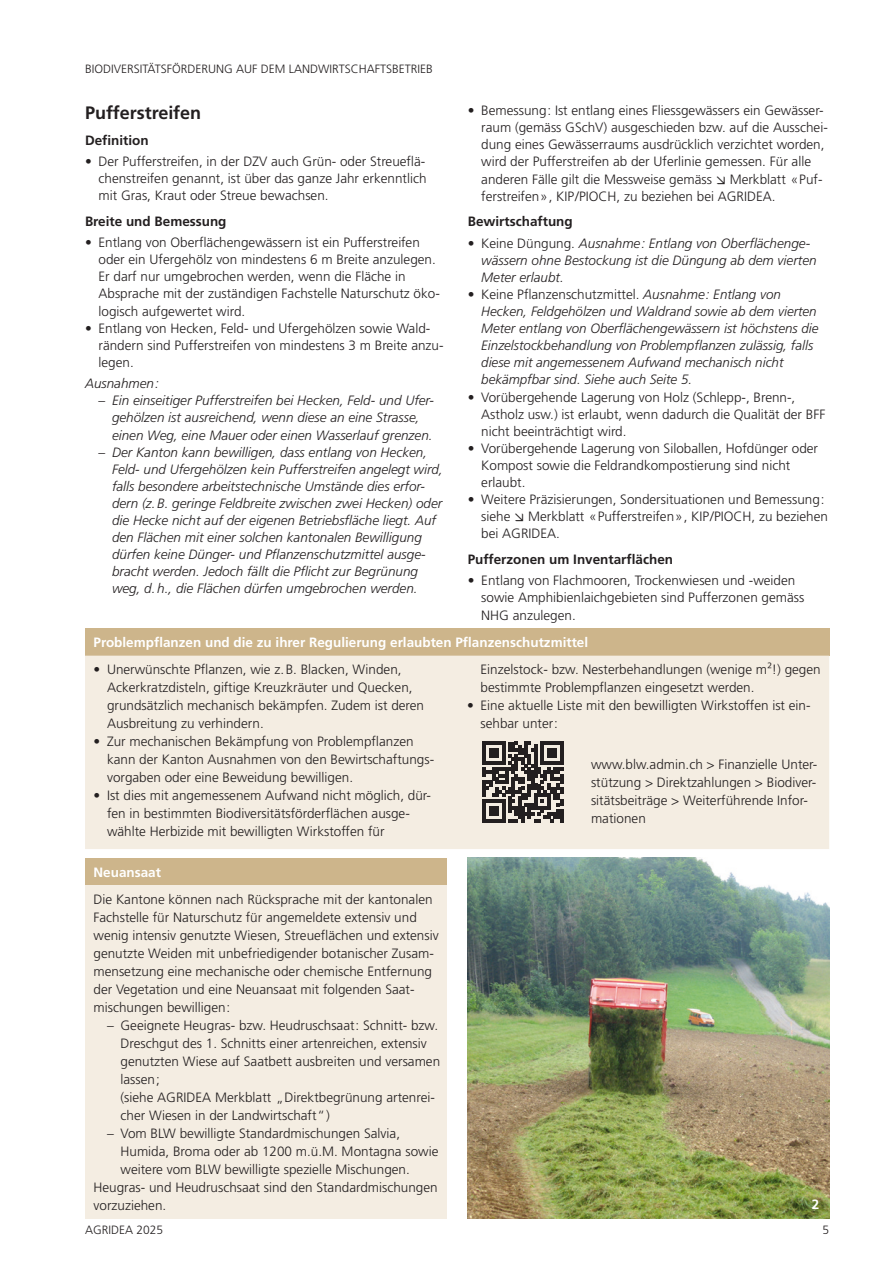
<style>
.page{position:relative;width:893px;height:1263px;background:#fff}
.page>*{position:absolute;margin:0;border:0;box-sizing:border-box;transform-origin:0 0}
.Überschrift_2_nach_1_2{font:700 18px "Frutiger LT Pro";color:#231f20}
.Standard_Grundschrift{font:300 13.5px/18px "Frutiger LT Pro";color:#231f20}
.Standard_Grundschrift-2{font:italic 300 13.5px/17.1px "Frutiger LT Pro";color:#231f20}
.Standard_Grundschrift-3{font:700 13.5px "Frutiger LT Pro";color:#fff}
.Standard_Grundschrift_nach_1_2{font:700 13.5px "Frutiger LT Pro";color:#231f20}
.Überschrift_2_nach_1_2-2{font:700 13.5px "Frutiger LT Pro";color:#231f20}
.t1{font:300 12px "Frutiger LT Pro";color:#231f20}
.s1{font-style:normal}
</style>
<div class="page">
<div style="left:85px;top:858px;width:361px;height:27px;background:#cdb58b"></div>
<div style="left:85px;top:885px;width:361px;height:333px;background:#f4ede2"></div>
<div style="left:85px;top:628px;width:744px;height:28px;background:#cdb58b"></div>
<div style="left:85px;top:656px;width:744px;height:193px;background:#f4ede2"></div>
<img style="left:468px;top:858px;width:361px;height:360px">
<svg style="left:483px;top:742px;width:80px;height:80px;background:#6d6864"></svg>
<p class="t1" style="left:85px;top:62px;width:349px">BIODIVERSITÄTSFÖRDERUNG AUF DEM LANDWIRTSCHAFTSBETRIEB</p>
<p class="Überschrift_2_nach_1_2" style="left:85px;top:102px;width:118px">Pufferstreifen</p>
<p class="Überschrift_2_nach_1_2-2" style="left:85px;top:132px;width:65px">Definition</p>
<p class="Standard_Grundschrift" style="left:99px;top:153px;width:330px;line-height:17.1px;text-align:justify;text-indent:-14px">• Der Pufferstreifen, in der DZV auch Grün- oder Streueflä&shy;chenstreifen genannt, ist über das ganze Jahr erkenntlich mit Gras, Kraut oder Streue bewachsen.</p>
<p class="Standard_Grundschrift_nach_1_2" style="left:85px;top:213px;width:143px">Breite und Bemessung</p>
<p class="Standard_Grundschrift" style="left:99px;top:234px;width:343px;line-height:17.1px;text-indent:-14px">• Entlang von Oberflächengewässern ist ein Pufferstreifen oder ein Ufergehölz von mindestens 6 m Breite anzulegen.<br>Er darf nur umgebrochen werden, wenn die Fläche in Absprache mit der zuständigen Fachstelle Naturschutz öko&shy;logisch aufgewertet wird.</p>
<p class="Standard_Grundschrift" style="left:99px;top:319px;width:347px;line-height:17.1px;text-indent:-14px">• Entlang von Hecken, Feld- und Ufergehölzen sowie Wald&shy;rändern sind Pufferstreifen von mindestens 3 m Breite anzu&shy;legen.</p>
<p class="Standard_Grundschrift-2" style="left:85px;top:375px;width:75px">Ausnahmen:</p>
<p class="Standard_Grundschrift-2" style="left:112px;top:392px;width:323px;text-indent:-14px"><span class="s1">–</span> Ein einseitiger Pufferstreifen bei Hecken, Feld- und Ufer&shy;gehölzen ist ausreichend, wenn diese an eine Strasse, einen Weg, eine Mauer oder einen Wasserlauf grenzen.</p>
<p class="Standard_Grundschrift-2" style="left:112px;top:443px;width:332px;text-indent:-14px"><span class="s1">–</span> Der Kanton kann bewilligen, dass entlang von Hecken, Feld- und Ufergehölzen kein Pufferstreifen angelegt wird, falls besondere arbeitstechnische Umstände dies erfor&shy;dern (z.B. geringe Feldbreite zwischen zwei Hecken) oder die Hecke nicht auf der eigenen Betriebsfläche liegt. Auf den Flächen mit einer solchen kantonalen Bewilligung dürfen keine Dünger- und Pflanzenschutzmittel ausge&shy;bracht werden. Jedoch fällt die Pflicht zur Begrünung weg, d.h., die Flächen dürfen umgebrochen werden.</p>
<p class="Standard_Grundschrift" style="left:481px;top:102px;width:348px;line-height:17.1px;text-indent:-14px">• Bemessung: Ist entlang eines Fliessgewässers ein Gewässer&shy;raum (gemäss GSchV) ausgeschieden bzw. auf die Ausschei&shy;dung eines Gewässerraums ausdrücklich verzichtet worden, wird der Pufferstreifen ab der Uferlinie gemessen. Für alle anderen Fälle gilt die Messweise gemäss ➢ Merkblatt «Puf&shy;ferstreifen», KIP/PIOCH, zu beziehen bei AGRIDEA.</p>
<p class="Standard_Grundschrift_nach_1_2" style="left:468px;top:214px;width:107px">Bewirtschaftung</p>
<p class="Standard_Grundschrift-2" style="left:481px;top:234px;width:337px;text-indent:-14px"><span class="s1">• Keine Düngung.</span> Ausnahme: Entlang von Oberflächenge&shy;wässern ohne Bestockung ist die Düngung ab dem vierten<br>Meter erlaubt.</p>
<p class="Standard_Grundschrift-2" style="left:481px;top:286px;width:339px;text-indent:-14px"><span class="s1">• Keine Pflanzenschutzmittel.</span> Ausnahme: Entlang von Hecken, Feldgehölzen und Waldrand sowie ab dem vierten Meter entlang von Oberflächengewässern ist höchstens die Einzelstockbehandlung von Problempflanzen zulässig, falls diese mit angemessenem Aufwand mechanisch nicht bekämpfbar sind. Siehe auch Seite 5.</p>
<p class="Standard_Grundschrift" style="left:481px;top:388px;width:346px;line-height:17.1px;text-indent:-14px">• Vorübergehende Lagerung von Holz (Schlepp-, Brenn-,<br>Astholz usw.) ist erlaubt, wenn dadurch die Qualität der BFF nicht beeinträchtigt wird.</p>
<p class="Standard_Grundschrift" style="left:481px;top:440px;width:338px;line-height:17.1px;text-indent:-14px">• Vorübergehende Lagerung von Siloballen, Hofdünger oder<br>Kompost sowie die Feldrandkompostierung sind nicht erlaubt.</p>
<p class="Standard_Grundschrift" style="left:481px;top:491px;width:348px;line-height:17.1px;text-indent:-14px">• Weitere Präzisierungen, Sondersituationen und Bemessung: siehe ➢ Merkblatt «Pufferstreifen», KIP/PIOCH, zu beziehen bei AGRIDEA.</p>
<p class="Standard_Grundschrift_nach_1_2" style="left:468px;top:551px;width:207px">Pufferzonen um Inventarflächen</p>
<p class="Standard_Grundschrift" style="left:481px;top:572px;width:325px;line-height:17.1px;text-indent:-14px">• Entlang von Flachmooren, Trockenwiesen und -weiden sowie Amphibienlaichgebieten sind Pufferzonen gemäss<br>NHG anzulegen.</p>
<p class="Standard_Grundschrift-3" style="left:94px;top:634px;width:496px">Problempflanzen und die zu ihrer Regulierung erlaubten Pflanzenschutzmittel</p>
<p class="Standard_Grundschrift" style="left:107px;top:661px;width:319px;text-indent:-13px">• Unerwünschte Pflanzen, wie z.B. Blacken, Winden, Ackerkratzdisteln, giftige Kreuzkräuter und Quecken, grundsätzlich mechanisch bekämpfen. Zudem ist deren Ausbreitung zu verhindern.</p>
<p class="Standard_Grundschrift" style="left:107px;top:733px;width:329px;text-indent:-13px">• Zur mechanischen Bekämpfung von Problempflanzen kann der Kanton Ausnahmen von den Bewirtschaftungs&shy;vorgaben oder eine Beweidung bewilligen.</p>
<p class="Standard_Grundschrift" style="left:107px;top:787px;width:326px;text-indent:-13px">• Ist dies mit angemessenem Aufwand nicht möglich, dür&shy;fen in bestimmten Biodiversitätsförderflächen ausge&shy;wählte Herbizide mit bewilligten Wirkstoffen für</p>
<p class="Standard_Grundschrift" style="left:480px;top:661px;width:342px">Einzelstock- bzw. Nesterbehandlungen (wenige m²!) gegen bestimmte Problempflanzen eingesetzt werden.</p>
<p class="Standard_Grundschrift" style="left:480px;top:697px;width:332px;text-indent:-14px">• Eine aktuelle Liste mit den bewilligten Wirkstoffen ist ein&shy;sehbar unter:</p>
<p class="Standard_Grundschrift" style="left:591px;top:755px;width:228px">www.blw.admin.ch &gt; Finanzielle Unter&shy;stützung &gt; Direktzahlungen &gt; Biodiver&shy;sitätsbeiträge &gt; Weiterführende Infor&shy;mationen</p>
<p class="Standard_Grundschrift-3" style="left:94px;top:864px;width:69px">Neuansaat</p>
<p class="Standard_Grundschrift" style="left:94px;top:890px;width:347px">Die Kantone können nach Rücksprache mit der kantonalen Fachstelle für Naturschutz für angemeldete extensiv und wenig intensiv genutzte Wiesen, Streueflächen und extensiv genutzte Weiden mit unbefriedigender botanischer Zusam&shy;mensetzung eine mechanische oder chemische Entfernung der Vegetation und eine Neuansaat mit folgenden Saat&shy;mischungen bewilligen:</p>
<p class="Standard_Grundschrift" style="left:121px;top:1016px;width:321px;text-indent:-14px">– Geeignete Heugras- bzw. Heudruschsaat: Schnitt- bzw.<br>Dreschgut des 1. Schnitts einer artenreichen, extensiv genutzten Wiese auf Saatbett ausbreiten und versamen lassen;<br>(siehe AGRIDEA Merkblatt „Direktbegrünung artenrei&shy;cher Wiesen in der Landwirtschaft“)</p>
<p class="Standard_Grundschrift" style="left:121px;top:1124px;width:319px;text-indent:-14px">– Vom BLW bewilligte Standardmischungen Salvia,<br>Humida, Broma oder ab 1200 m.ü.M. Montagna sowie weitere vom BLW bewilligte spezielle Mischungen.</p>
<p class="Standard_Grundschrift" style="left:94px;top:1178px;width:346px">Heugras- und Heudruschsaat sind den Standardmischungen vorzuziehen.</p>
<p class="Standard_Grundschrift-3" style="left:812px;top:1196px;width:9px">2</p>
<p class="t1" style="left:85px;top:1222px;width:80px">AGRIDEA 2025</p>
<p class="t1" style="left:822px;top:1222px;width:8px">5</p>
</div>
